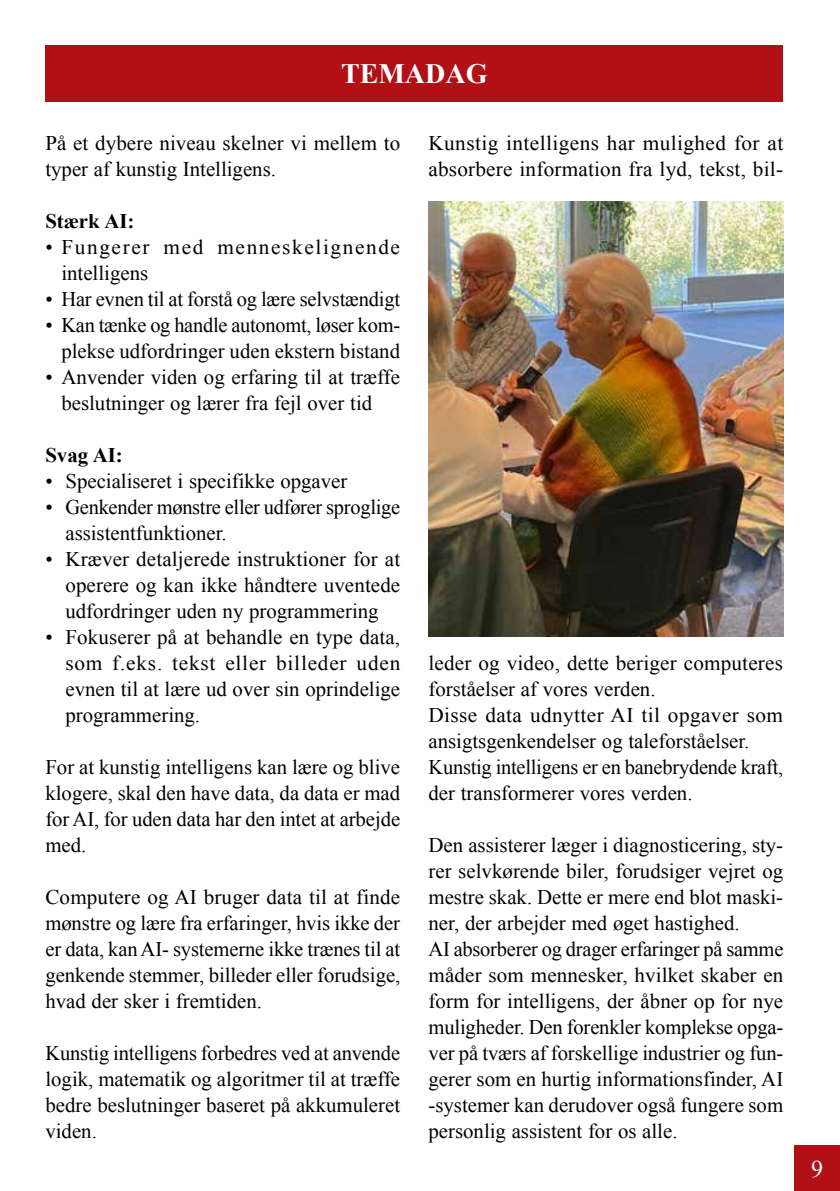
<style>
.page{position:relative;width:840px;height:1191px;background:#fff}
.page>*{position:absolute;margin:0;border:0;box-sizing:border-box;transform-origin:0 0}
.t1{font:700 28px "Times New Roman";color:#fff}
.t2{font:24px "Times New Roman";color:#fff}
.t3{font:20.8px/26px "Times New Roman";color:#000}
.t4{font:20.8px/26px "Times New Roman";letter-spacing:.075em;color:#000}
.t5{font:700 20.8px "Times New Roman";color:#000}
</style>
<div class="page">
<div style="left:794px;top:1145px;width:45px;height:46px;background:#b11116"></div>
<div style="left:45px;top:45px;width:737px;height:56px;background:#b11116"></div>
<img style="left:428px;top:202px;width:354px;height:434px">
<h1 class="t1" style="left:341px;top:54px;width:148px">TEMADAG</h1>
<p class="t3" style="left:45px;top:130px;width:356px">På et dybere niveau skelner vi mellem to typer af kunstig Intelligens.</p>
<p class="t5" style="left:45px;top:207px;width:90px">Stærk AI:</p>
<p class="t4" style="left:61px;top:234px;width:340px;text-indent:-16px">• Fungerer med menneskelignende intelligens</p>
<p class="t3" style="left:45px;top:286px;width:356px">• Har evnen til at forstå og lære selvstændigt</p>
<p class="t3" style="left:45px;top:312px;width:356px;text-align:right">• Kan tænke og handle autonomt, løser kom&shy;plekse udfordringer uden ekstern bistand</p>
<p class="t3" style="left:45px;top:364px;width:356px;text-align:center">• Anvender viden og erfaring til at træffe beslutninger og lærer fra fejl over tid</p>
<p class="t5" style="left:45px;top:441px;width:79px">Svag AI:</p>
<p class="t3" style="left:45px;top:468px;width:303px">• Specialiseret i specifikke opgaver</p>
<p class="t3" style="left:65px;top:494px;width:336px;text-indent:-20px">• Genkender mønstre eller udfører sproglige assistentfunktioner.</p>
<p class="t3" style="left:65px;top:546px;width:336px;text-align:justify;text-indent:-20px">• Kræver detaljerede instruktioner for at operere og kan ikke håndtere uventede udfordringer uden ny programmering</p>
<p class="t3" style="left:65px;top:624px;width:336px;text-align:justify;text-indent:-20px">• Fokuserer på at behandle en type data, som f.eks. tekst eller billeder uden evnen til at lære ud over sin oprindelige programmering.</p>
<p class="t3" style="left:45px;top:754px;width:356px;text-align:justify">For at kunstig intelligens kan lære og blive klogere, skal den have data, da data er mad for AI, for uden data har den intet at arbejde med.</p>
<p class="t3" style="left:45px;top:884px;width:356px;text-align:justify">Computere og AI bruger data til at finde mønstre og lære fra erfaringer, hvis ikke der er data, kan AI- systemerne ikke trænes til at genkende stemmer, billeder eller forudsige, hvad der sker i fremtiden.</p>
<p class="t3" style="left:45px;top:1040px;width:356px;text-align:justify">Kunstig intelligens forbedres ved at anvende logik, matematik og algoritmer til at træffe bedre beslutninger baseret på akkumuleret viden.</p>
<p class="t3" style="left:428px;top:130px;width:356px">Kunstig intelligens har mulighed for at absorbere information fra lyd, tekst, bil-</p>
<p class="t3" style="left:428px;top:650px;width:356px">leder og video, dette beriger computeres forståelser af vores verden.<br>Disse data udnytter AI til opgaver som ansigtsgenkendelser og taleforståelser.<br>Kunstig intelligens er en banebrydende kraft, der transformerer vores verden.</p>
<p class="t3" style="left:428px;top:832px;width:356px">Den assisterer læger i diagnosticering, sty&shy;rer selvkørende biler, forudsiger vejret og mestre skak. Dette er mere end blot maski&shy;ner, der arbejder med øget hastighed.<br>AI absorberer og drager erfaringer på samme måder som mennesker, hvilket skaber en form for intelligens, der åbner op for nye muligheder. Den forenkler komplekse opga&shy;ver på tværs af forskellige industrier og fun&shy;gerer som en hurtig informationsfinder, AI -systemer kan derudover også fungere som personlig assistent for os alle.</p>
<p class="t2" style="left:810px;top:1152px;width:13px">9</p>
</div>
